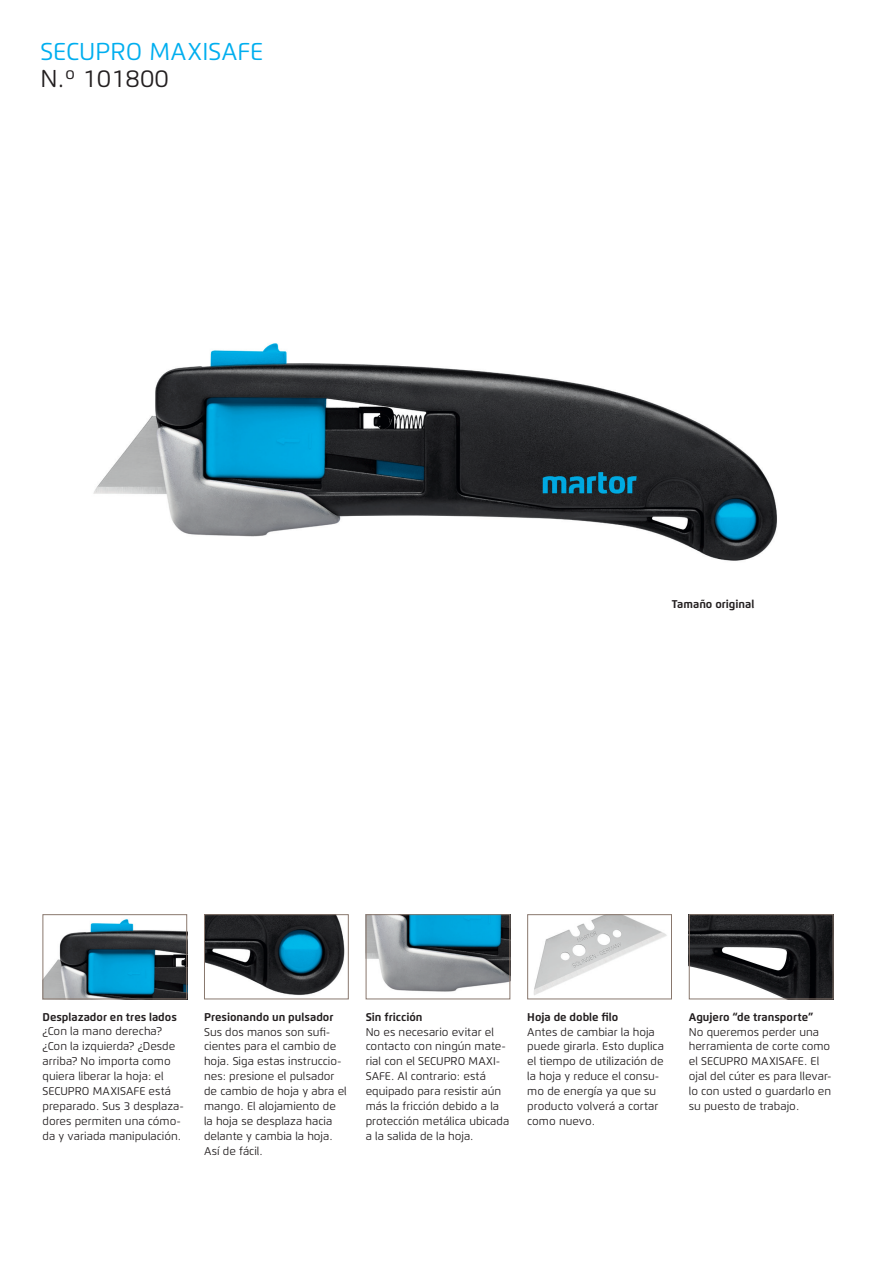
<style>
.page{position:relative;width:893px;height:1263px;background:#fff}
.page>*{position:absolute;margin:0;border:0;box-sizing:border-box;transform-origin:0 0}
.t1{font:24.3px "Flexo";color:#00aeef}
.t2{font:24.3px "Flexo";color:#231f20}
.t3{font:11.25px/14.9px "Flexo";color:#231f20}
.t4{font:700 11.25px "Flexo";color:#231f20}
</style>
<div class="page">
<img style="left:45px;top:919px;width:140px;height:78px">
<div style="left:43px;top:914px;width:144px;height:85px;border:1px solid #89786e"></div>
<img style="left:206px;top:916px;width:139px;height:79px">
<div style="left:204px;top:914px;width:145px;height:85px;border:1px solid #89786e"></div>
<img style="left:368px;top:916px;width:140px;height:76px">
<div style="left:366px;top:914px;width:144px;height:85px;border:1px solid #89786e"></div>
<img style="left:534px;top:916px;width:133px;height:79px">
<div style="left:527px;top:914px;width:145px;height:85px;border:1px solid #89786e"></div>
<img style="left:691px;top:916px;width:140px;height:81px">
<div style="left:689px;top:914px;width:144px;height:85px;border:1px solid #89786e"></div>
<img style="left:93px;top:343px;width:684px;height:218px">
<h1 class="t1" style="left:40px;top:36px;width:224px">SECUPRO MAXISAFE</h1>
<h1 class="t2" style="left:40px;top:64px;width:130px">N.º 101800</h1>
<p class="t4" style="left:672px;top:597px;width:84px">Tamaño original</p>
<p class="t4" style="left:43px;top:1010px;width:136px">Desplazador en tres lados</p>
<p class="t3" style="left:43px;top:1024px;width:143px">¿Con la mano derecha? ¿Con la izquierda? ¿Desde arriba? No importa como quiera liberar la hoja: el<br>SECUPRO MAXISAFE está preparado. Sus 3 desplaza&shy;dores permiten una cómo&shy;da y variada manipulación.</p>
<p class="t4" style="left:204px;top:1010px;width:131px">Presionando un pulsador</p>
<p class="t3" style="left:204px;top:1024px;width:144px">Sus dos manos son sufi&shy;cientes para el cambio de hoja. Siga estas instruccio&shy;nes: presione el pulsador de cambio de hoja y abra el mango. El alojamiento de la hoja se desplaza hacia delante y cambia la hoja.<br>Así de fácil.</p>
<p class="t4" style="left:366px;top:1010px;width:58px">Sin fricción</p>
<p class="t3" style="left:366px;top:1024px;width:145px">No es necesario evitar el contacto con ningún mate&shy;rial con el SECUPRO MAXI-<br>SAFE. Al contrario: está equipado para resistir aún más la fricción debido a la protección metálica ubicada a la salida de la hoja.</p>
<p class="t4" style="left:527px;top:1010px;width:93px">Hoja de doble filo</p>
<p class="t3" style="left:527px;top:1024px;width:138px">Antes de cambiar la hoja puede girarla. Esto duplica el tiempo de utilización de la hoja y reduce el consu&shy;mo de energía ya que su producto volverá a cortar como nuevo.</p>
<p class="t4" style="left:689px;top:1010px;width:126px">Agujero “de transporte”</p>
<p class="t3" style="left:689px;top:1024px;width:144px">No queremos perder una herramienta de corte como el SECUPRO MAXISAFE. El ojal del cúter es para llevar&shy;lo con usted o guardarlo en su puesto de trabajo.</p>
</div>
